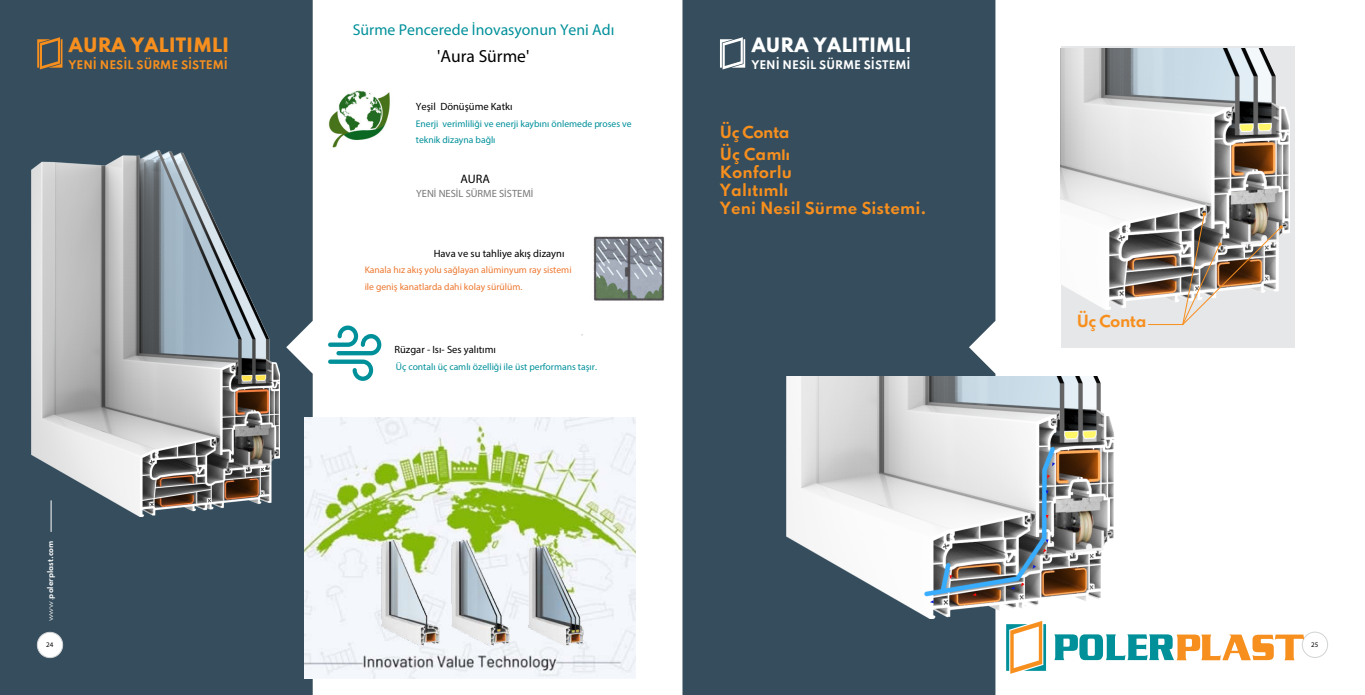
<style>
.page{position:relative;width:1365px;height:695px;background:#fff}
.page>*{position:absolute;margin:0;border:0;box-sizing:border-box;transform-origin:0 0}
.t1{font:800 17.5px "Spartan";color:#f78f1e}
.t2{font:800 17.5px "Spartan";color:#fff}
.t3{font:17.5px "Myriad Pro";color:#000}
.t4{font:15.75px "Myriad Pro";color:#00909a}
.t5{font:700 14.88px/17.8px "Spartan";color:#f78f1e}
.t6{font:700 14.88px/21.9px "Spartan";letter-spacing:-.035em;color:#f78f1e}
.t7{font:12.25px "Myriad Pro";color:#000}
.t8{font:10.5px "Myriad Pro";color:#000}
.t9{font:700 10.5px "Spartan";color:#f78f1e}
.t10{font:700 10.5px "Spartan";color:#fff}
.t11{font:10.5px "Myriad Pro";color:#777}
.t12{font:9.62px/16.4px "Myriad Pro";color:#00909a}
.t13{font:9.62px/16.4px "Myriad Pro";color:#ed7830}
.t14{font:700 7px "Spartan";color:#fff}
.t15{font:7px "Myriad Pro";color:#000}
.t16{font:7px "Adobe Arabic";color:#6d6e71}
.s1{font-family:"Myriad Pro"}
.s2{font-weight:400}
</style>
<div class="page">
<div style="left:0;top:0;width:313px;height:694px;background:#354d5c"></div>
<div style="left:682px;top:0;width:313px;height:694px;background:#354d5c"></div>
<img style="left:304px;top:417px;width:331px;height:261px">
<div style="left:37px;top:632px;width:26px;height:25px;background:#fff;border-radius:50%"></div>
<div style="left:37px;top:632px;width:26px;height:25px;border:1px solid #d1d3d4;border-radius:50%"></div>
<hr style="left:51px;top:500px;width:1px;height:31px;background:#fff">
<svg style="left:37px;top:37px;width:25px;height:32px"></svg>
<svg style="left:720px;top:37px;width:25px;height:32px"></svg>
<div style="left:1060px;top:46px;width:234px;height:301px;background:#e6e7e8"></div>
<img style="left:482px;top:539px;width:70px;height:108px">
<img style="left:337px;top:539px;width:145px;height:108px">
<img style="left:486px;top:544px;width:138px;height:103px">
<div style="left:1301px;top:632px;width:26px;height:25px;border:1px solid #d1d3d4;border-radius:50%"></div>
<svg style="left:1054px;top:634px;width:249px;height:26px"></svg>
<svg style="left:1006px;top:621px;width:39px;height:52px"></svg>
<img style="left:31px;top:150px;width:248px;height:366px">
<img style="left:1060px;top:49px;width:228px;height:261px">
<svg style="left:1147px;top:212px;width:135px;height:113px"></svg>
<img style="left:786px;top:376px;width:328px;height:242px">
<svg style="left:1051px;top:462px;width:3px;height:4px"></svg>
<svg style="left:1045px;top:490px;width:3px;height:4px"></svg>
<svg style="left:1042px;top:539px;width:6px;height:13px"></svg>
<svg style="left:1020px;top:582px;width:4px;height:4px"></svg>
<svg style="left:1032px;top:564px;width:3px;height:4px"></svg>
<svg style="left:1010px;top:586px;width:4px;height:3px"></svg>
<svg style="left:929px;top:600px;width:4px;height:3px"></svg>
<svg style="left:972px;top:593px;width:4px;height:3px"></svg>
<svg style="left:949px;top:575px;width:3px;height:4px"></svg>
<svg style="left:328px;top:325px;width:53px;height:56px"></svg>
<img style="left:328px;top:90px;width:62px;height:58px">
<img style="left:593px;top:236px;width:72px;height:65px">
<h2 class="t4" style="left:353px;top:20px;width:263px">Sürme Pencerede İnovasyonun Yeni Adı</h2>
<h1 class="t3" style="left:437px;top:46px;width:94px">'Aura Sürme'</h1>
<h1 class="t2" style="left:751px;top:31px;width:162px">AURA YALITIMLI</h1>
<h1 class="t1" style="left:69px;top:31px;width:162px">AURA YALITIMLI</h1>
<p class="t9" style="left:69px;top:57px;width:161px">YENİ NESİL SÜRME SİSTEMİ</p>
<p class="t10" style="left:751px;top:57px;width:161px">YENİ NESİL SÜRME SİSTEMİ</p>
<p class="t8" style="left:416px;top:100px;width:98px">Yeşil Dönüşüme Katkı</p>
<p class="t12" style="left:416px;top:115px;width:217px">Enerji verimliliği ve enerji kaybını önlemede proses ve teknik dizayna bağlı</p>
<p class="t7" style="left:460px;top:172px;width:31px">AURA</p>
<p class="t11" style="left:416px;top:187px;width:119px">YENİ NESİL SÜRME SİSTEMİ</p>
<p class="t8" style="left:433px;top:246px;width:132px">Hava ve su tahliye akış dizaynı</p>
<p class="t13" style="left:364px;top:262px;width:208px">Kanala hız akış yolu sağlayan alüminyum ray sistemi ile geniş kanatlarda dahi kolay sürülüm.</p>
<p class="t16" style="left:581px;top:333px;width:3px">ً</p>
<p class="t8" style="left:394px;top:343px;width:103px">Rüzgar - Isı- Ses yalıtımı</p>
<p class="t12" style="left:396px;top:358px;width:203px">Üç contalı üç camlı özelliği ile üst performans taşır.</p>
<h3 class="t6" style="left:720px;top:121px;width:71px">Üç Conta<br>Üç Cam<span class="s1">lı</span></h3>
<h3 class="t5" style="left:720px;top:162px;width:208px">Konforlu<br>Yalıtımlı<br>Yeni Nesil Sürme Sistemi.</h3>
<p class="t14" style="left:45px;top:621px;width:82px;rotate:-90deg"><span class="s2">www.</span>polerplast.com</p>
<p class="t15" style="left:46px;top:640px;width:9px">24</p>
<h3 class="t5" style="left:1076px;top:311px;width:71px">Üç Conta</h3>
<p class="t15" style="left:1310px;top:640px;width:9px">25</p>
</div>
